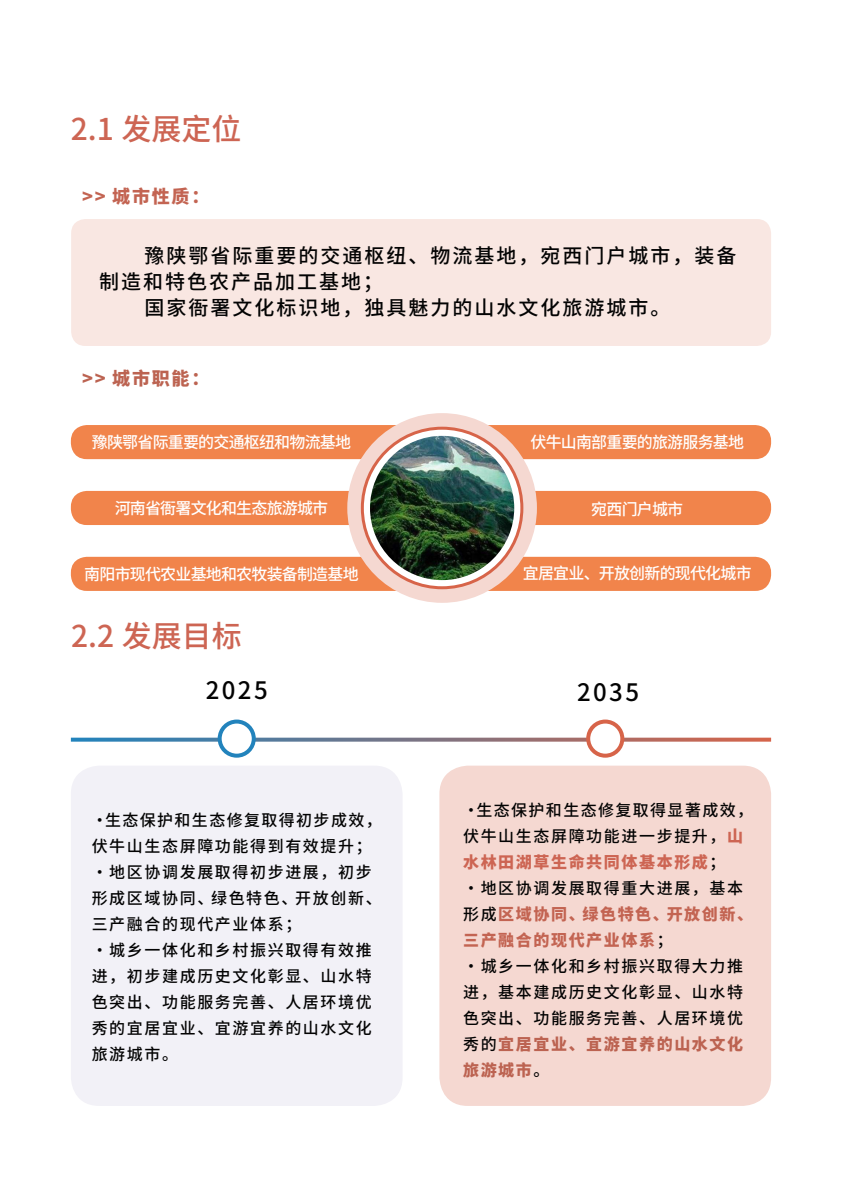
<style>
.page{position:relative;width:842px;height:1191px;background:#fff}
.page>*{position:absolute;margin:0;border:0;box-sizing:border-box;transform-origin:0 0}
.t1{font:500 30px "Source Han Sans CN";color:#cd6553}
.t2{font:500 24px "Source Han Sans CN";letter-spacing:.1em;color:#030303}
.t3{font:500 20px/26px "Source Han Sans CN";letter-spacing:.1em;color:#030303}
.t4{font:800 18px "Source Han Sans CN";color:#c36452}
.t5{font:800 18px "Source Han Sans CN";color:#bc6351}
.t6{font:500 16px/26px "Source Han Sans CN";letter-spacing:.1em;color:#030303}
.t7{font:500 16px "Source Han Sans CN";letter-spacing:-.05em;color:#fff}
.t8{font:800 16px/26px "Source Han Sans CN";letter-spacing:.1em;color:#c36452}
.s1{font-weight:800;color:#cd6553}
.s2{font-weight:500;color:#030303}
.s3{font-weight:800;color:#bc6351}
</style>
<div class="page">
<div style="left:71px;top:425px;width:371px;height:34px;background:#f1844b;border-radius:16px"></div>
<div style="left:445px;top:425px;width:326px;height:34px;background:#f1844b;border-radius:16px"></div>
<div style="left:445px;top:491px;width:326px;height:34px;background:#f1844b;border-radius:16px"></div>
<div style="left:445px;top:557px;width:326px;height:34px;background:#f1844b;border-radius:16px"></div>
<div style="left:71px;top:491px;width:371px;height:34px;background:#f1844b;border-radius:16px"></div>
<div style="left:71px;top:557px;width:371px;height:34px;background:#f1844b;border-radius:16px"></div>
<div style="left:347px;top:413px;width:190px;height:190px;background:#f5d8d1;border-radius:50%"></div>
<div style="left:71px;top:219px;width:700px;height:127px;background:#f9e7e2;border-radius:14px"></div>
<svg style="left:362px;top:428px;width:160px;height:160px;background:#f3dfda"></svg>
<div style="left:361px;top:427px;width:162px;height:162px;border:3px solid #d76449;border-radius:50%"></div>
<img style="left:370px;top:436px;width:144px;height:144px;border-radius:72px">
<div style="left:71px;top:765px;width:332px;height:341px;background:#f2f1f7;border-radius:28px"></div>
<div style="left:439px;top:765px;width:332px;height:341px;background:#f5d8d1;border-radius:28px"></div>
<svg style="left:71px;top:737px;width:700px;height:4px;background:#918a97"></svg>
<div style="left:220px;top:721px;width:34px;height:34px;background:#fff;border-radius:50%"></div>
<div style="left:218px;top:719px;width:38px;height:38px;border:4px solid #2283bc;border-radius:50%"></div>
<div style="left:588px;top:721px;width:34px;height:34px;background:#fff;border-radius:50%"></div>
<div style="left:586px;top:719px;width:38px;height:38px;border:4px solid #d76449;border-radius:50%"></div>
<p class="t1" style="left:71px;top:112px;width:172px">2.1 发展定位</p>
<p class="t4" style="left:82px;top:186px;width:129px">&gt;&gt; 城市性质：</p>
<p class="t3" style="left:99px;top:243px;width:639px;text-indent:45px">豫陕鄂省际重要的交通枢纽、物流基地，宛西门户城市，装备制造和特色农产品加工基地；</p>
<p class="t3" style="left:145px;top:295px;width:528px">国家衙署文化标识地，独具魅力的山水文化旅游城市。</p>
<p class="t5" style="left:82px;top:368px;width:129px">&gt;&gt; 城市职能：</p>
<p class="t7" style="left:92px;top:433px;width:261px">豫陕鄂省际重要的交通枢纽和物流基地</p>
<p class="t7" style="left:115px;top:498px;width:215px">河南省衙署文化和生态旅游城市</p>
<p class="t7" style="left:84px;top:565px;width:276px">南阳市现代农业基地和农牧装备制造基地</p>
<p class="t1" style="left:71px;top:619px;width:172px">2.2 发展目标</p>
<p class="t7" style="left:530px;top:433px;width:215px">伏牛山南部重要的旅游服务基地</p>
<p class="t7" style="left:591px;top:500px;width:93px">宛西门户城市</p>
<p class="t7" style="left:523px;top:564px;width:230px">宜居宜业、开放创新的现代化城市</p>
<p class="t2" style="left:206px;top:676px;width:63px">2025</p>
<p class="t2" style="left:577px;top:679px;width:63px">2035</p>
<p class="t6" style="left:92px;top:807px;width:292px">·生态保护和生态修复取得初步成效，伏牛山生态屏障功能得到有效提升；</p>
<p class="t6" style="left:92px;top:859px;width:291px">·地区协调发展取得初步进展，初步形成区域协同、绿色特色、开放创新、三产融合的现代产业体系；</p>
<p class="t6" style="left:92px;top:937px;width:282px;text-align:justify">·城乡一体化和乡村振兴取得有效推进，初步建成历史文化彰显、山水特色突出、功能服务完善、人居环境优秀的宜居宜业、宜游宜养的山水文化旅游城市。</p>
<p class="t6" style="left:463px;top:797px;width:292px">·生态保护和生态修复取得显著成效，伏牛山生态屏障功能进一步提升，<span class="s1">山水林田湖草生命共同体基本形成</span>；</p>
<p class="t8" style="left:463px;top:875px;width:291px"><span class="s2">·地区协调发展取得重大进展，基本形成</span>区域协同、绿色特色、开放创新、三产融合的现代产业体系<span class="s2">；</span></p>
<p class="t6" style="left:463px;top:953px;width:282px;text-align:justify">·城乡一体化和乡村振兴取得大力推进，基本建成历史文化彰显、山水特色突出、功能服务完善、人居环境优秀的<span class="s3">宜居宜业、宜游宜养的山水文化旅游城市</span>。</p>
</div>
